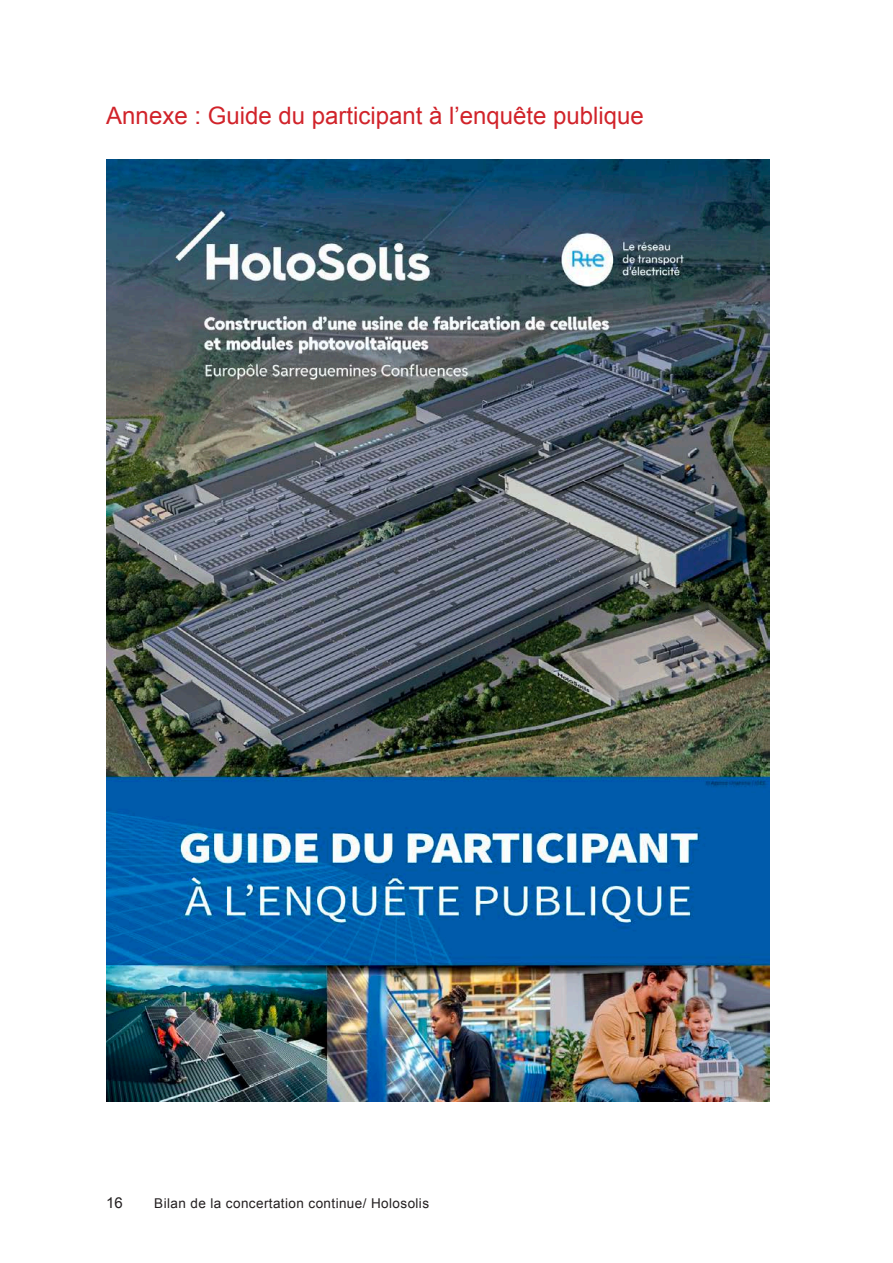
<style>
.page{position:relative;width:893px;height:1263px;background:#fff}
.page>*{position:absolute;margin:0;border:0;box-sizing:border-box;transform-origin:0 0}
.Titre_1{font:24px "Arial";color:#d1232a}
.t1{font:15px "Arial";color:#231f20}
.t2{font:13.5px "Arial";letter-spacing:.03em;color:#231f20}
</style>
<div class="page">
<img style="left:106px;top:159px;width:664px;height:942px">
<p class="Titre_1" style="left:106px;top:100px;width:539px">Annexe : Guide du participant à l’enquête publique</p>
<p class="t1" style="left:106px;top:1192px;width:18px">16</p>
<p class="t2" style="left:154px;top:1194px;width:276px">Bilan de la concertation continue/ Holosolis</p>
</div>
